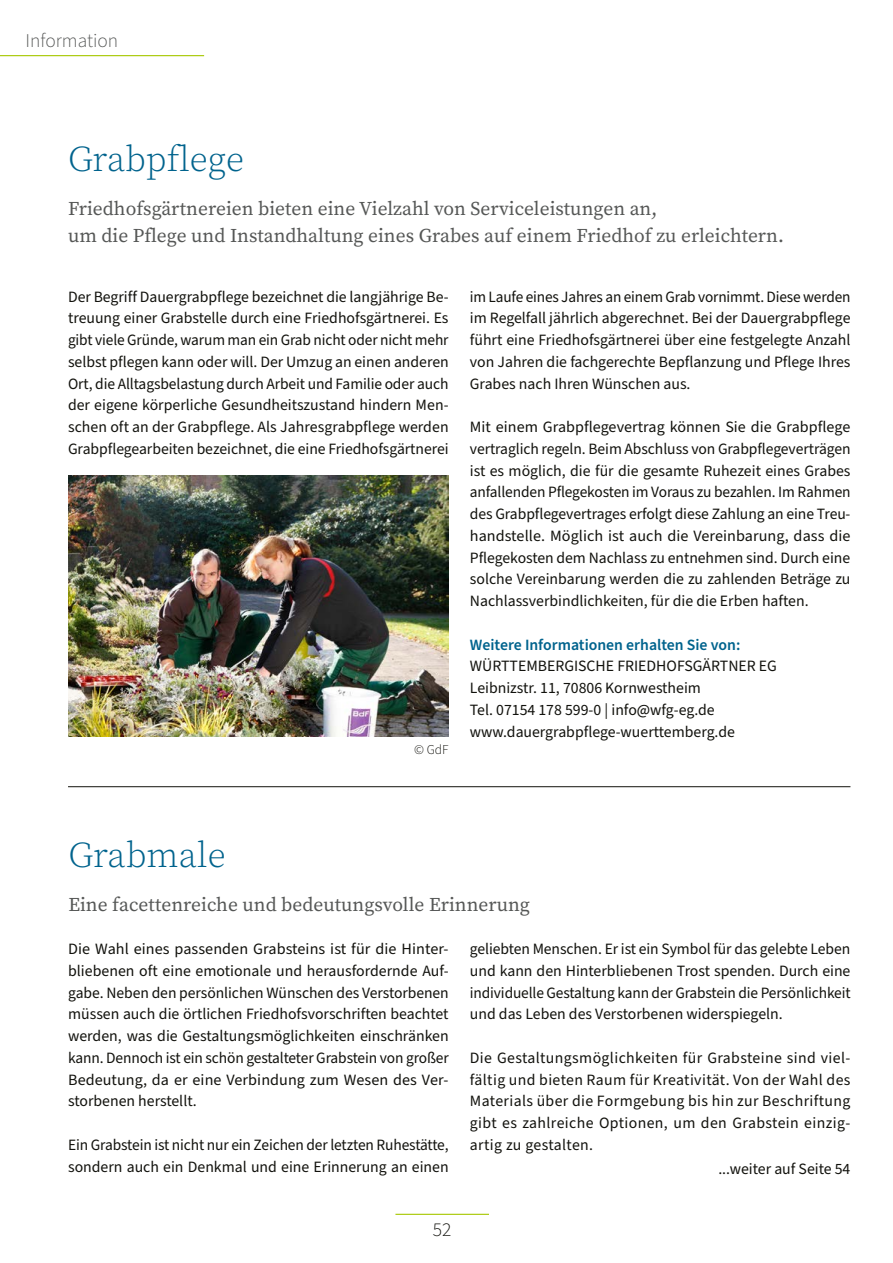
<style>
.page{position:relative;width:893px;height:1263px;background:#fff}
.page>*{position:absolute;margin:0;border:0;box-sizing:border-box;transform-origin:0 0}
.h1_H1___Information{font:36px "Source Serif Variable";color:#00638d}
.p_Teaser___nach_H1{font:19.5px/27px "Source Serif Variable";color:#555756}
.t1{font:300 19.5px "Source Sans Pro";color:#555756}
.t2{font:300 19.5px "Source Sans Pro";color:#12120d}
.p_Blocksatz___Abstand_2mm{font:15.75px/21.8px "Source Sans Pro";color:#12120d;text-align:justify}
.p__Linksbündig___Normal{font:15.75px "Source Sans Pro";color:#12120d}
.h3_H3___Zwischenüberschrift{font:600 15.75px "Source Sans Pro";color:#00638d}
.p_Grundformat_Fießtext{font:15.75px "Source Sans Pro";color:#12120d}
.t3{font:300 13.5px "Source Sans Pro";color:#12120d}
</style>
<div class="page">
<hr style="left:395px;top:1214px;width:94px;height:1px;background:#a6c700">
<hr style="left:0;top:55px;width:204px;height:1px;background:#a6c700">
<img style="left:68px;top:476px;width:381px;height:261px">
<hr style="left:68px;top:786px;width:782px;height:1px;background:#12120d">
<p class="t1" style="left:26px;top:27px;width:94px">Information</p>
<h1 class="h1_H1___Information" style="left:68px;top:135px;width:178px">Grabpflege</h1>
<p class="p_Teaser___nach_H1" style="left:68px;top:195px;width:717px">Friedhofsgärtnereien bieten eine Vielzahl von Serviceleistungen an,<br>um die Pflege und Instandhaltung eines Grabes auf einem Friedhof zu erleichtern.</p>
<p class="p_Blocksatz___Abstand_2mm" style="left:68px;top:286px;width:382px">Der Begriff Dauergrabpflege bezeichnet die langjährige Be&shy;treuung einer Grabstelle durch eine Friedhofsgärtnerei. Es gibt viele Gründe, warum man ein Grab nicht oder nicht mehr selbst pflegen kann oder will. Der Umzug an einen anderen Ort, die Alltagsbelastung durch Arbeit und Familie oder auch der eigene körperliche Gesundheitszustand hindern Men&shy;schen oft an der Grabpflege. Als Jahresgrabpflege werden Grabpflegearbeiten bezeichnet, die eine Friedhofsgärtnerei</p>
<p class="p_Blocksatz___Abstand_2mm" style="left:470px;top:286px;width:382px">im Laufe eines Jahres an einem Grab vornimmt. Diese werden im Regelfall jährlich abgerechnet. Bei der Dauergrabpflege führt eine Friedhofsgärtnerei über eine festgelegte Anzahl von Jahren die fachgerechte Bepflanzung und Pflege Ihres Grabes nach Ihren Wünschen aus.</p>
<p class="p_Blocksatz___Abstand_2mm" style="left:470px;top:416px;width:382px">Mit einem Grabpflegevertrag können Sie die Grabpflege vertraglich regeln. Beim Abschluss von Grabpflegeverträgen ist es möglich, die für die gesamte Ruhezeit eines Grabes anfallenden Pflegekosten im Voraus zu bezahlen. Im Rahmen des Grabpflegevertrages erfolgt diese Zahlung an eine Treu&shy;handstelle. Möglich ist auch die Vereinbarung, dass die Pflegekosten dem Nachlass zu entnehmen sind. Durch eine solche Vereinbarung werden die zu zahlenden Beträge zu Nachlassverbindlichkeiten, für die die Erben haften.</p>
<h3 class="h3_H3___Zwischenüberschrift" style="left:470px;top:634px;width:272px">Weitere Informationen erhalten Sie von:</h3>
<p class="p__Linksbündig___Normal" style="left:470px;top:656px;width:309px">WÜRTTEMBERGISCHE FRIEDHOFSGÄRTNER EG</p>
<p class="p__Linksbündig___Normal" style="left:470px;top:677px;width:233px">Leibnizstr. 11, 70806 Kornwestheim</p>
<p class="p__Linksbündig___Normal" style="left:470px;top:699px;width:246px">Tel. 07154 178 599-0 | info@wfg-eg.de</p>
<p class="p__Linksbündig___Normal" style="left:470px;top:721px;width:267px">www.dauergrabpflege-wuerttemberg.de</p>
<p class="t3" style="left:414px;top:740px;width:36px">© GdF</p>
<h1 class="h1_H1___Information" style="left:68px;top:831px;width:159px">Grabmale</h1>
<p class="p_Teaser___nach_H1" style="left:68px;top:891px;width:463px">Eine facettenreiche und bedeutungsvolle Erinnerung</p>
<p class="p_Blocksatz___Abstand_2mm" style="left:68px;top:938px;width:382px">Die Wahl eines passenden Grabsteins ist für die Hinter&shy;bliebenen oft eine emotionale und herausfordernde Auf&shy;gabe. Neben den persönlichen Wünschen des Verstorbenen müssen auch die örtlichen Friedhofsvorschriften beachtet werden, was die Gestaltungsmöglichkeiten einschränken kann. Dennoch ist ein schön gestalteter Grabstein von großer Bedeutung, da er eine Verbindung zum Wesen des Ver&shy;storbenen herstellt.</p>
<p class="p_Blocksatz___Abstand_2mm" style="left:68px;top:1134px;width:382px">Ein Grabstein ist nicht nur ein Zeichen der letzten Ruhestätte, sondern auch ein Denkmal und eine Erinnerung an einen</p>
<p class="t2" style="left:433px;top:1217px;width:20px">52</p>
<p class="p_Blocksatz___Abstand_2mm" style="left:470px;top:938px;width:382px">geliebten Menschen. Er ist ein Symbol für das gelebte Leben und kann den Hinterbliebenen Trost spenden. Durch eine individuelle Gestaltung kann der Grabstein die Persönlichkeit und das Leben des Verstorbenen widerspiegeln.</p>
<p class="p_Blocksatz___Abstand_2mm" style="left:470px;top:1047px;width:382px">Die Gestaltungsmöglichkeiten für Grabsteine sind viel&shy;fältig und bieten Raum für Kreativität. Von der Wahl des Materials über die Formgebung bis hin zur Beschriftung gibt es zahlreiche Optionen, um den Grabstein einzig&shy;artig zu gestalten.</p>
<p class="p_Grundformat_Fießtext" style="left:718px;top:1158px;width:134px">...weiter auf Seite 54</p>
</div>
